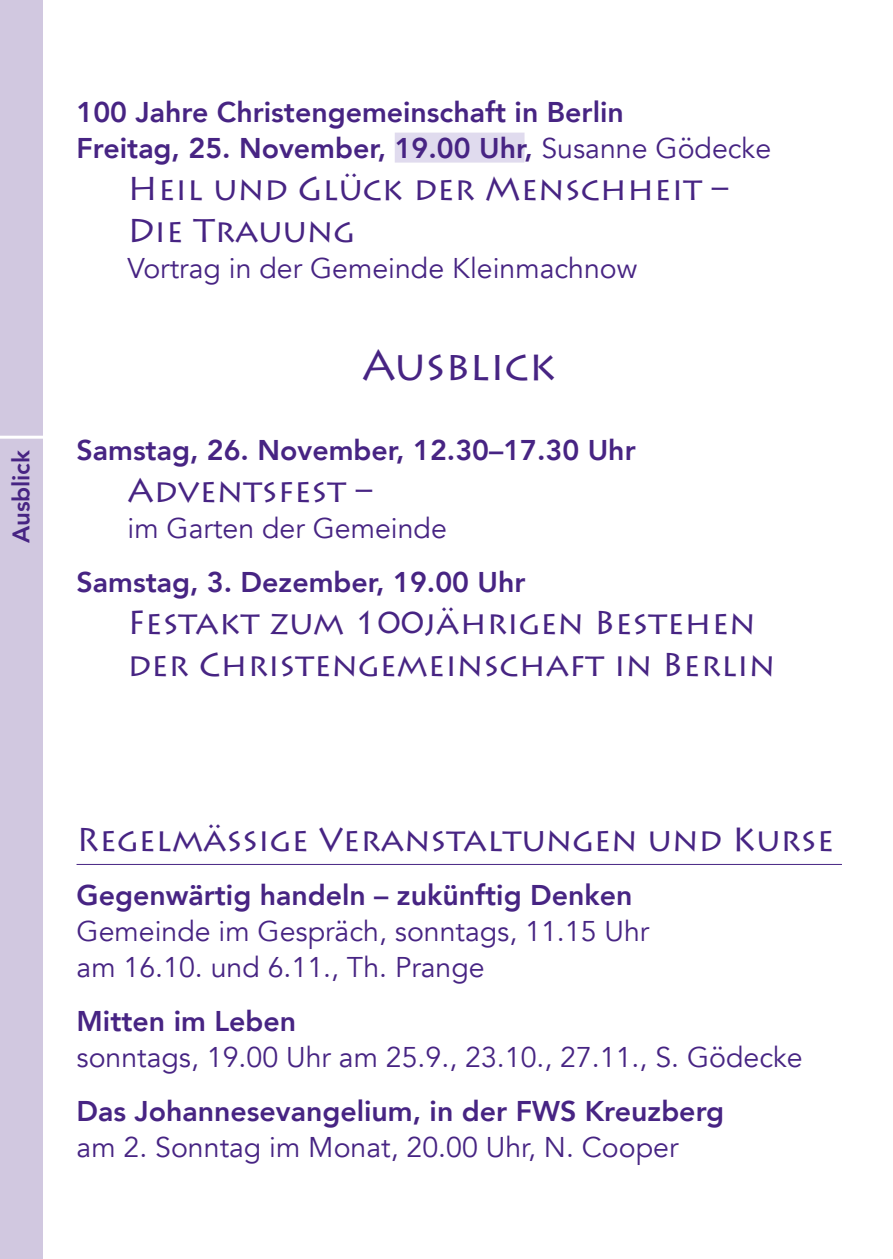
<style>
.page{position:relative;width:893px;height:1259px;background:#fff}
.page>*{position:absolute;margin:0;border:0;box-sizing:border-box;transform-origin:0 0}
.t1{font:42px "Lithos Pro";letter-spacing:-.005em;color:#472483}
.t2{font:33px/42px "Lithos Pro";color:#472483}
.t3{font:800 28.5px/36px "Avenir";color:#472483}
.t4{font:28.5px/36px "Avenir";color:#472483}
.t5{font:800 24px "Avenir";letter-spacing:-.01em;color:#472483}
.s1{font-weight:400}
</style>
<div class="page">
<div style="left:0;top:0;width:43px;height:1259px;background:#d1c8e0"></div>
<div style="left:395px;top:133px;width:129px;height:30px;background:#e0dbee"></div>
<hr style="left:77px;top:864px;width:765px;height:1px;background:#472483">
<hr style="left:0;top:436px;width:47px;height:3px;background:#fff">
<p class="t5" style="left:3px;top:543px;width:94px;rotate:-90deg">Ausblick</p>
<p class="t3" style="left:77px;top:94px;width:696px">100 Jahre Christengemeinschaft in Berlin<br>Freitag, 25. November, 19.00 Uhr, <span class="s1">Susanne Gödecke</span></p>
<p class="t2" style="left:128px;top:168px;width:602px">Heil und Glück der Menschheit –<br>Die Trauung</p>
<p class="t4" style="left:128px;top:251px;width:511px">Vortrag in der Gemeinde Kleinmachnow</p>
<h1 class="t1" style="left:362px;top:341px;width:196px">Ausblick</h1>
<p class="t3" style="left:77px;top:432px;width:561px">Samstag, 26. November, 12.30–17.30 Uhr</p>
<p class="t2" style="left:128px;top:470px;width:246px">Adventsfest –</p>
<p class="t4" style="left:128px;top:510px;width:321px">im Garten der Gemeinde</p>
<p class="t3" style="left:77px;top:564px;width:450px">Samstag, 3. Dezember, 19.00 Uhr</p>
<p class="t2" style="left:128px;top:602px;width:649px">Festakt zum 100jährigen Bestehen der Christengemeinschaft in Berlin</p>
<p class="t2" style="left:77px;top:819px;width:759px">Regelmäßige Veranstaltungen und Kurse</p>
<p class="t3" style="left:77px;top:877px;width:557px">Gegenwärtig handeln – zukünftig Denken</p>
<p class="t4" style="left:77px;top:914px;width:574px">Gemeinde im Gespräch, sonntags, 11.15 Uhr am 16.10. und 6.11., Th. Prange</p>
<p class="t3" style="left:77px;top:1003px;width:221px">Mitten im Leben</p>
<p class="t4" style="left:77px;top:1040px;width:728px">sonntags, 19.00 Uhr am 25.9., 23.10., 27.11., S. Gödecke</p>
<p class="t3" style="left:77px;top:1093px;width:649px">Das Johannesevangelium, in der FWS Kreuzberg</p>
<p class="t4" style="left:77px;top:1130px;width:603px">am 2. Sonntag im Monat, 20.00 Uhr, N. Cooper</p>
</div>
